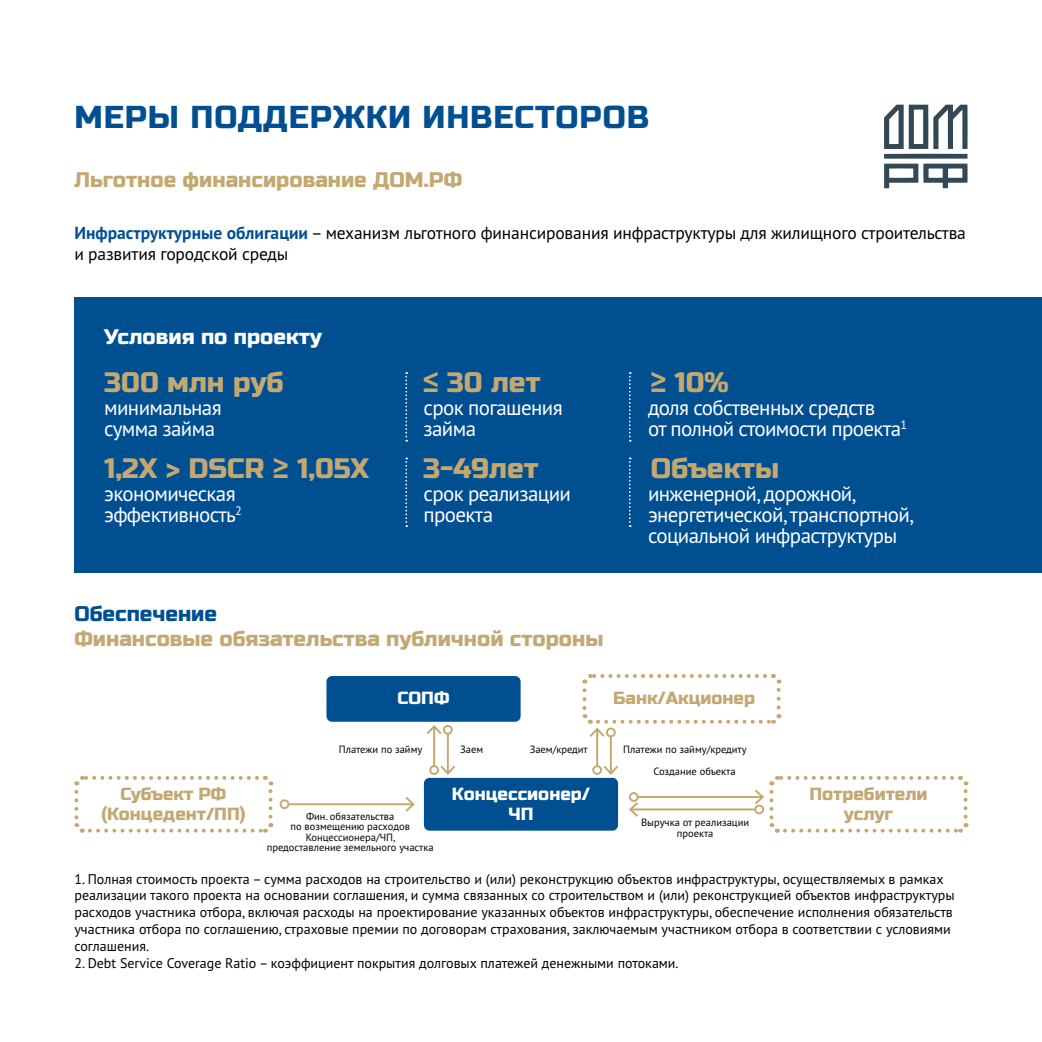
<style>
.page{position:relative;width:1042px;height:1042px;background:#fff}
.page>*{position:absolute;margin:0;border:0;box-sizing:border-box;transform-origin:0 0}
.t1{font:31.5px "Russo One";letter-spacing:.03em;color:#004f91}
.t2{font:28px "Russo One";color:#c3a872}
.t3{font:21px/21px "PT Sans Pro";letter-spacing:-.03em;color:#fff}
.t4{font:21px "Russo One";color:#c3a872}
.t5{font:21px "Russo One";color:#fff}
.t6{font:21px "Russo One";color:#004f91}
.t7{font:17.5px/21px "PT Sans Pro";letter-spacing:-.01em;color:#000}
.t8{font:17.5px/19.6px "Russo One";color:#c3a872;text-align:center}
.t9{font:17.5px/19.6px "Russo One";color:#fff;text-align:center}
.t10{font:14px/16.8px "PT Sans Pro";color:#000}
.t11{font:10.5px/10.5px "PT Sans Pro";color:#000;text-align:center}
.s1{font-weight:700;color:#004f91}
.s2{font-family:"Arial";font-weight:700}
</style>
<div class="page">
<div style="left:74px;top:297px;width:968px;height:276px;background:#004f91"></div>
<svg style="left:884px;top:105px;width:83px;height:83px"></svg>
<svg style="left:629px;top:372px;width:2px;height:69px"></svg>
<svg style="left:629px;top:457px;width:2px;height:70px"></svg>
<svg style="left:405px;top:372px;width:2px;height:69px"></svg>
<svg style="left:405px;top:457px;width:2px;height:70px"></svg>
<svg style="left:74px;top:775px;width:200px;height:58px"></svg>
<div style="left:424px;top:778px;width:194px;height:52px;background:#004f91;border-radius:6px"></div>
<div style="left:326px;top:676px;width:194px;height:46px;background:#004f91;border-radius:6px"></div>
<hr style="left:638px;top:796px;width:125px;height:2px;background:#c3a872">
<div style="left:629px;top:792px;width:10px;height:10px;border:2px solid #c3a872;border-radius:50%"></div>
<svg style="left:753px;top:775px;width:216px;height:58px"></svg>
<hr style="left:596px;top:729px;width:2px;height:37px;background:#c3a872">
<div style="left:592px;top:765px;width:10px;height:10px;border:2px solid #c3a872;border-radius:50%"></div>
<svg style="left:582px;top:674px;width:200px;height:65px"></svg>
<hr style="left:433px;top:726px;width:2px;height:40px;background:#c3a872">
<div style="left:429px;top:765px;width:10px;height:10px;border:2px solid #c3a872;border-radius:50%"></div>
<svg style="left:427px;top:725px;width:17px;height:11px"></svg>
<hr style="left:288px;top:803px;width:125px;height:2px;background:#c3a872">
<div style="left:280px;top:799px;width:9px;height:10px;border:2px solid #c3a872;border-radius:50%"></div>
<svg style="left:403px;top:797px;width:12px;height:15px"></svg>
<hr style="left:630px;top:808px;width:125px;height:2px;background:#c3a872">
<div style="left:754px;top:804px;width:10px;height:10px;border:2px solid #c3a872;border-radius:50%"></div>
<svg style="left:629px;top:800px;width:11px;height:17px"></svg>
<hr style="left:610px;top:736px;width:2px;height:37px;background:#c3a872">
<div style="left:606px;top:727px;width:10px;height:10px;border:2px solid #c3a872;border-radius:50%"></div>
<svg style="left:601px;top:763px;width:17px;height:12px"></svg>
<hr style="left:447px;top:734px;width:2px;height:39px;background:#c3a872">
<div style="left:443px;top:725px;width:10px;height:10px;border:2px solid #c3a872;border-radius:50%"></div>
<svg style="left:438px;top:763px;width:17px;height:12px"></svg>
<h1 class="t1" style="left:74px;top:99px;width:576px">МЕРЫ ПОДДЕРЖКИ ИНВЕСТОРОВ</h1>
<h3 class="t4" style="left:74px;top:168px;width:389px">Льготное финансирование ДОМ.РФ</h3>
<p class="t7" style="left:74px;top:222px;width:893px"><span class="s1">Инфраструктурные облигации</span> – механизм льготного финансирования инфраструктуры для жилищного строительства и развития городской среды</p>
<h3 class="t5" style="left:104px;top:325px;width:219px">Условия по проекту</h3>
<h2 class="t2" style="left:104px;top:366px;width:181px">300 млн руб</h2>
<h2 class="t2" style="left:423px;top:366px;width:119px"><span class="s2">≤</span> 30 лет</h2>
<h2 class="t2" style="left:651px;top:366px;width:79px"><span class="s2">≥</span> 10%</h2>
<h3 class="t3" style="left:104px;top:397px;width:119px">минимальная сумма займа</h3>
<h3 class="t3" style="left:423px;top:397px;width:141px">срок погашения займа</h3>
<h3 class="t3" style="left:648px;top:397px;width:261px">доля собственных средств<br>от полной стоимости проекта<sup>1</sup></h3>
<h2 class="t2" style="left:104px;top:451px;width:266px">1,2Х &gt; DSCR <span class="s2">≥</span> 1,05Х</h2>
<h2 class="t2" style="left:423px;top:451px;width:117px">3-49лет</h2>
<h2 class="t2" style="left:651px;top:451px;width:130px">Объекты</h2>
<h3 class="t3" style="left:104px;top:482px;width:139px">экономическая эффективность<sup>2</sup></h3>
<h3 class="t3" style="left:423px;top:482px;width:149px">срок реализации проекта</h3>
<h3 class="t3" style="left:648px;top:482px;width:267px">инженерной, дорожной, энергетической, транспортной, социальной инфраструктуры</h3>
<h3 class="t6" style="left:74px;top:602px;width:144px">Обеспечение</h3>
<h3 class="t4" style="left:74px;top:627px;width:530px">Финансовые обязательства публичной стороны</h3>
<p class="t9" style="left:398px;top:688px;width:53px">СОПФ</p>
<p class="t8" style="left:613px;top:688px;width:143px">Банк/Акционер</p>
<p class="t11" style="left:339px;top:744px;width:85px">Платежи по займу</p>
<p class="t11" style="left:460px;top:744px;width:24px">Заем</p>
<p class="t11" style="left:530px;top:744px;width:60px">Заем/кредит</p>
<p class="t11" style="left:623px;top:744px;width:125px">Платежи по займу/кредиту</p>
<p class="t8" style="left:101px;top:785px;width:146px">Субъект РФ (Концедент/ПП)</p>
<p class="t9" style="left:452px;top:785px;width:140px">Концессионер/<br>ЧП</p>
<p class="t11" style="left:267px;top:810px;width:168px">Фин. обязательства<br>по возмещению расходов<br>Концессионера/ЧП, предоставление земельного участка</p>
<p class="t11" style="left:653px;top:766px;width:84px">Создание объекта</p>
<p class="t11" style="left:641px;top:817px;width:110px">Выручка от реализации проекта</p>
<p class="t8" style="left:809px;top:785px;width:120px">Потребители услуг</p>
<p class="t10" style="left:74px;top:870px;width:882px">1. Полная стоимость проекта – сумма расходов на строительство и (или) реконструкцию объектов инфраструктуры, осуществляемых в рамках реализации такого проекта на основании соглашения, и сумма связанных со строительством и (или) реконструкцией объектов инфраструктуры расходов участника отбора, включая расходы на проектирование указанных объектов инфраструктуры, обеспечение исполнения обязательств участника отбора по соглашению, страховые премии по договорам страхования, заключаемым участником отбора в соответствии с условиями соглашения.</p>
<p class="t10" style="left:74px;top:954px;width:606px">2. Debt Service Coverage Ratio – коэффициент покрытия долговых платежей денежными потоками.</p>
</div>
